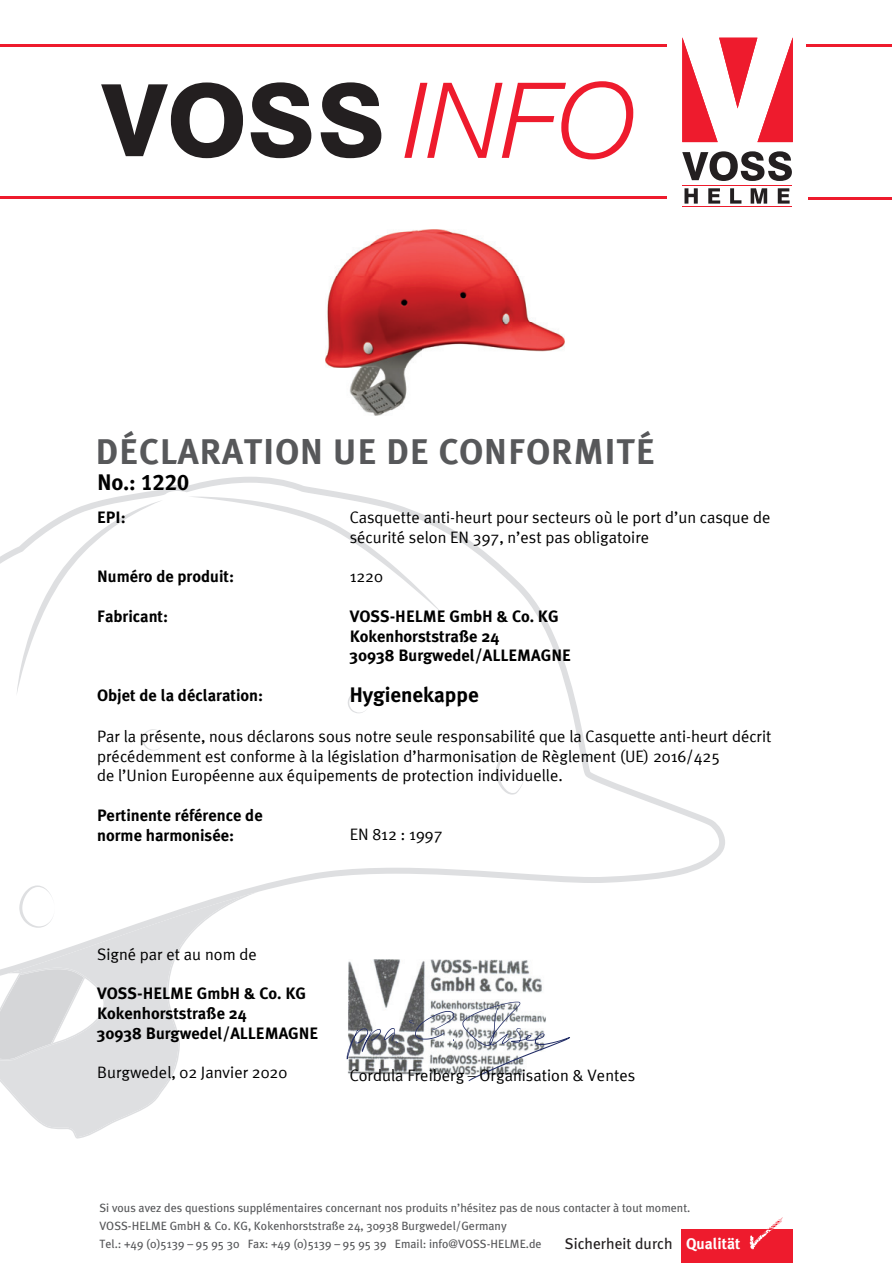
<style>
.page{position:relative;width:893px;height:1263px;background:#fff}
.page>*{position:absolute;margin:0;border:0;box-sizing:border-box;transform-origin:0 0}
.t1{font:italic 300 105.15px "Helvetica Neue LT Com";color:#ee1b2d}
.t2{font:700 36px "Meta Plus";letter-spacing:.02em;color:#57585a}
.t3{font:22.5px "Meta Bold Turk LF";letter-spacing:-.015em;color:#000}
.t4{font:21px "Meta Bold Turk LF";color:#000}
.t5{font:16.5px/19.8px "Meta Plus Normal";color:#000}
.t6{font:700 16.5px/19.8px "Meta Plus";color:#000}
.t7{font:15.6px "Meta Plus";color:#231f20}
.t8{font:12px/18px "Meta Plus";color:#57585a}
.s1{font-weight:700;color:#fff}
</style>
<div class="page">
<svg style="left:0;top:976px;width:180px;height:163px;fill:#dedfe1"></svg>
<svg style="left:0;top:477px;width:725px;height:499px"></svg>
<svg style="left:19px;top:885px;width:36px;height:43px"></svg>
<svg style="left:495px;top:754px;width:30px;height:41px"></svg>
<svg style="left:142px;top:729px;width:22px;height:22px"></svg>
<svg style="left:347px;top:692px;width:22px;height:21px"></svg>
<svg style="left:16px;top:500px;width:147px;height:196px"></svg>
<svg style="left:188px;top:497px;width:255px;height:118px"></svg>
<div style="left:681px;top:1229px;width:111px;height:34px;background:#ee1b2d"></div>
<svg style="left:749px;top:1217px;width:34px;height:33px"></svg>
<img style="left:348px;top:959px;width:198px;height:116px">
<svg style="left:347px;top:1028px;width:51px;height:31px"></svg>
<svg style="left:409px;top:1011px;width:45px;height:30px"></svg>
<svg style="left:462px;top:1002px;width:108px;height:79px"></svg>
<img style="left:326px;top:230px;width:238px;height:185px">
<hr style="left:0;top:45px;width:666px;height:2px;background:#ee1b2d">
<hr style="left:806px;top:44px;width:85px;height:3px;background:#ee1b2d">
<hr style="left:0;top:196px;width:666px;height:3px;background:#ee1b2d">
<hr style="left:808px;top:197px;width:83px;height:3px;background:#ee1b2d">
<svg style="left:101px;top:82px;width:280px;height:76px"></svg>
<svg style="left:682px;top:38px;width:110px;height:104px"></svg>
<svg style="left:682px;top:151px;width:109px;height:30px"></svg>
<svg style="left:684px;top:188px;width:105px;height:16px"></svg>
<hr style="left:682px;top:185px;width:109px;height:1px;background:#ee1b2d">
<hr style="left:682px;top:206px;width:109px;height:1px;background:#ee1b2d">
<h1 class="t1" style="left:404px;top:60px;width:233px">INFO</h1>
<h2 class="t2" style="left:96px;top:431px;width:561px">DÉCLARATION UE DE CONFORMITÉ</h2>
<h3 class="t3" style="left:97px;top:474px;width:94px">No.: 1220</h3>
<p class="t5" style="left:349px;top:508px;width:422px">Casquette anti-heurt pour secteurs où le port d’un casque de sécurité selon EN 397, n’est pas obligatoire</p>
<p class="t5" style="left:349px;top:568px;width:35px">1220</p>
<p class="t6" style="left:349px;top:607px;width:223px">VOSS-HELME GmbH &amp; Co. KG<br>Kokenhorststraße 24<br>30938 Burgwedel/ALLEMAGNE</p>
<p class="t4" style="left:349px;top:686px;width:130px">Hygienekappe</p>
<p class="t6" style="left:97px;top:508px;width:30px">EPI:</p>
<p class="t6" style="left:97px;top:568px;width:138px">Numéro de produit:</p>
<p class="t6" style="left:97px;top:607px;width:72px">Fabricant:</p>
<p class="t6" style="left:97px;top:687px;width:168px">Objet de la déclaration:</p>
<p class="t5" style="left:97px;top:727px;width:676px">Par la présente, nous déclarons sous notre seule responsabilité que la Casquette anti-heurt décrit précédemment est conforme à la législation d’harmonisation de Règlement (UE) 2016/425<br>de l’Union Européenne aux équipements de protection individuelle.</p>
<p class="t6" style="left:97px;top:807px;width:167px">Pertinente référence de norme harmonisée:</p>
<p class="t5" style="left:349px;top:826px;width:94px">EN 812 : 1997</p>
<p class="t5" style="left:97px;top:945px;width:161px">Signé par et au nom de</p>
<p class="t6" style="left:97px;top:985px;width:223px">VOSS-HELME GmbH &amp; Co. KG<br>Kokenhorststraße 24<br>30938 Burgwedel/ALLEMAGNE</p>
<p class="t5" style="left:97px;top:1064px;width:192px">Burgwedel, 02 Janvier 2020</p>
<p class="t5" style="left:349px;top:1066px;width:287px">Cordula Freiberg – Organisation &amp; Ventes</p>
<p class="t8" style="left:99px;top:1199px;width:592px">Si vous avez des questions supplémentaires concernant nos produits n’hésitez pas de nous contacter à tout moment.<br>VOSS-HELME GmbH &amp; Co. KG, Kokenhorststraße 24, 30938 Burgwedel/Germany<br>Tel.: +49 (0)5139 – 95 95 30 Fax: +49 (0)5139 – 95 95 39 Email: info@VOSS-HELME.de</p>
<p class="t7" style="left:565px;top:1236px;width:177px">Sicherheit durch <span class="s1">Qualität</span></p>
</div>
